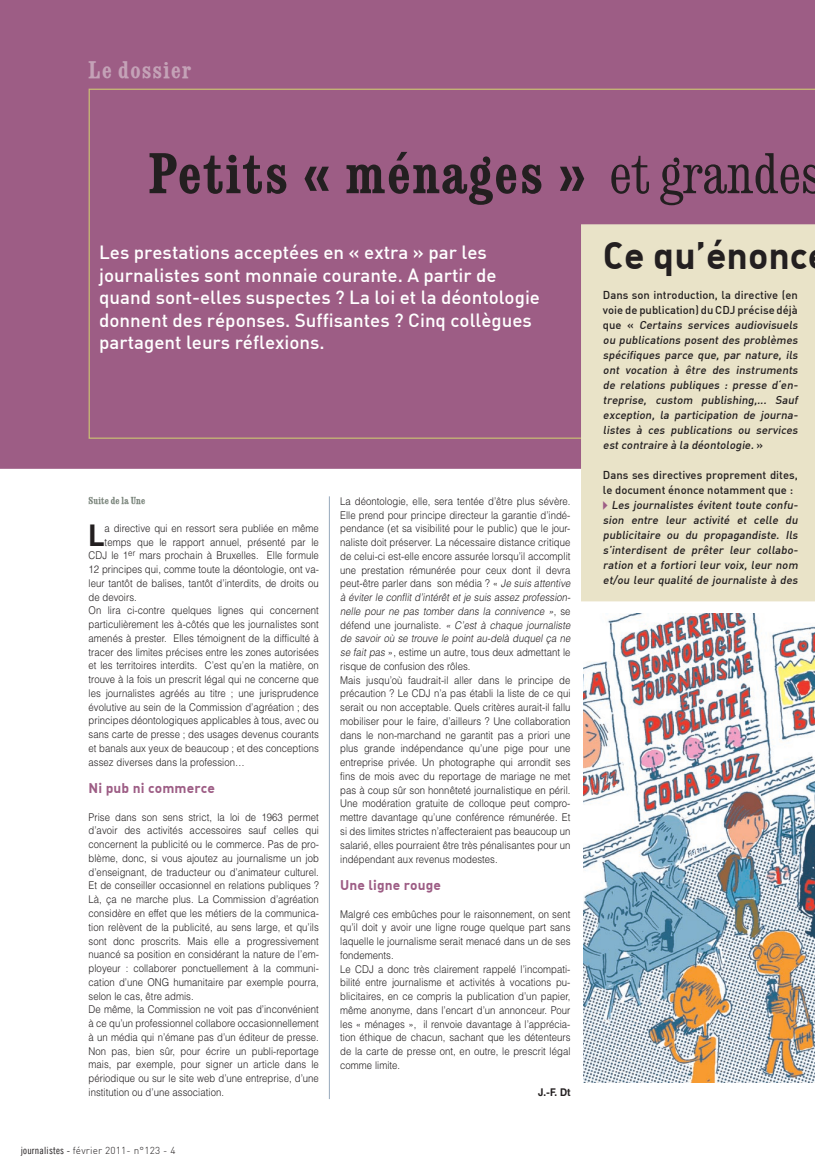
<style>
.page{position:relative;width:815px;height:1170px;background:#fff}
.page>*{position:absolute;margin:0;border:0;box-sizing:border-box;transform-origin:0 0}
.t1{font:60px "Consort RR Bold Condensed";letter-spacing:.035em;color:#231f20}
.t2{font:700 37.5px "DIN Alternate";color:#231f20}
.t3{font:700 29.88px "Helvetica Neue";color:#231f20;scale:.9 1}
.t4{font:25px "Consort RR Bold Condensed";letter-spacing:.055em;color:#c4a2b7}
.t5{font:500 18.75px/22.5px "DIN";color:#fff}
.t6{font:700 13.75px "DIN Alternate";letter-spacing:.01em;color:#9d5d85}
.t7{font:italic 500 11.25px/15px "DIN";color:#231f20}
.t8{font:300 10.62px/13.8px "Helvetica LT Std";letter-spacing:.005em;color:#231f20;scale:.9 1}
.t9{font:10.62px "Consort RR Bold Condensed";letter-spacing:.01em;color:#778278}
.t10{font:700 10.62px "Helvetica Neue";color:#231f20;scale:.9 1}
.t11{font:300 10px "DIN";letter-spacing:.02em;color:#231f20}
.s1{font-family:"Consort RR";font-weight:300;font-stretch:condensed}
.s2{font-style:normal}
.s3{font-family:"European Pi Three";font-weight:400;font-style:normal;font-size:10px;color:#9d5d85}
.s4{font-style:italic}
.s5{font-family:"Trade Gothic LT Com Cn 18";font-weight:400}
</style>
<div class="page">
<div style="left:0;top:0;width:815px;height:469px;background:#9d5d85"></div>
<div style="left:88px;top:88px;width:727px;height:351px;background:#9d5d85"></div>
<div style="left:581px;top:224px;width:234px;height:377px;background:#e9e3c8"></div>
<hr style="left:329px;top:496px;width:1px;height:602px;background:#96a8bc">
<img style="left:583px;top:613px;width:232px;height:469px">
<h3 class="t4" style="left:89px;top:55px;width:104px">Le dossier</h3>
<h1 class="t1" style="left:149px;top:139px;width:675px">Petits « ménages » <span class="s1">et grandes</span></h1>
<h2 class="t2" style="left:603px;top:230px;width:206px">Ce qu’énonc</h2>
<p class="t7" style="left:603px;top:287px;width:199px"><span class="s2">Dans son introduction, la directive (en voie de publication) du CDJ précise déjà q u e «</span> Certains services audiovisuels ou publications posent des problèmes spécifiques parce que, par nature, ils ont vocation à être des instruments de relations publiques : presse d‘en&shy;treprise, custom publishing,... Sauf exception, la participation de journa&shy;listes à ces publications ou services estcontraire à la déontologie.<span class="s2">»</span></p>
<p class="t7" style="left:603px;top:467px;width:199px"><span class="s2">Dans ses directives proprement dites, le document énonce notamment que :<br></span><span class="s3">A</span> Les journalistes évitent toute confu&shy;sion entre leur activité et celle du publicitaire ou du propagandiste. Ils s’interdisent de prêter leur collabo&shy;ration et a fortiori leur voix, leur nom et/ou leur qualité de journaliste à des</p>
<h3 class="t5" style="left:99px;top:240px;width:442px">Les prestations acceptées en « extra » par les journalistes sont monnaie courante. A partir de quand sont-elles suspectes ? La loi et la déontologie donnent des réponses. Suffisantes ? Cinq collègues partagent leurs réflexions.</h3>
<p class="t9" style="left:89px;top:494px;width:58px">Suite de la Une</p>
<h3 class="t3" style="left:89px;top:516px;width:19px">L</h3>
<p class="t8" style="left:105px;top:521px;width:239px">a directive qui en ressort sera publiée en même</p>
<p class="t8" style="left:340px;top:494px;width:260px">La déontologie, elle, sera tentée d’être plus sévère.<br>Elle prend pour principe directeur la garantie d’indé&shy;pendance (et sa visibilité pour le public) que le jour&shy;naliste doit préserver. La nécessaire distance critique de celui-ci est-elle encore assurée lorsqu’il accomplit une prestation rémunérée pour ceux dont il devra peut-être parler dans son média ? « <span class="s4">Je suis attentive à éviter le conflit d’intérêt et je suis assez profession&shy;nelle pour ne pas tomber dans la connivence »</span>, s e d éfe n d u n e j o u r n a l i ste . <span class="s4">« C’est à chaque journaliste de savoir où se trouve le point au-delà duquel ça ne se fait pas</span> », estime un autre, tous deux admettant le risque de confusion des rôles.<br>Mais jusqu’où faudrait-il aller dans le principe de précaution ? Le CDJ n’a pas établi la liste de ce qui serait ou non acceptable. Quels critères aurait-il fallu mobiliser pour le faire, d’ailleurs ? Une collaboration dans le non-marchand ne garantit pas a priori une plus grande indépendance qu’une pige pour une entreprise privée. Un photographe qui arrondit ses fins de mois avec du reportage de mariage ne met pas à coup sûr son honnêteté journalistique en péril.<br>Une modération gratuite de colloque peut compro&shy;mettre davantage qu’une conférence rémunérée. Et si des limites strictes n’affecteraient pas beaucoup un salarié, elles pourraient être très pénalisantes pour un indépendant aux revenus modestes.</p>
<p class="t6" style="left:340px;top:876px;width:102px">Une ligne rouge</p>
<p class="t8" style="left:340px;top:906px;width:257px">Malgré ces embûches pour le raisonnement, on sent qu’il doit y avoir une ligne rouge quelque part sans laquelle le journalisme serait menacé dans un de ses fondements.<br>Le CDJ a donc très clairement rappelé l’incompati&shy;bilité entre journalisme et activités à vocations pu&shy;blicitaires, en ce compris la publication d’un papier, même anonyme, dans l’encart d’un annonceur. Pour les « ménages », il renvoie davantage à l’apprécia&shy;tion éthique de chacun, sachant que les détenteurs de la carte de presse ont, en outre, le prescrit légal comme limite.</p>
<p class="t10" style="left:538px;top:1085px;width:38px">J.-F. Dt</p>
<p class="t8" style="left:105px;top:534px;width:240px">temps que le rapport annuel, présenté par le</p>
<p class="t8" style="left:89px;top:548px;width:257px">CDJ le 1<sup>er</sup> mars prochain à Bruxelles. Elle formule</p>
<p class="t8" style="left:89px;top:562px;width:257px">12 principes qui, comme toute la déontologie, ont va-</p>
<p class="t8" style="left:89px;top:576px;width:257px">leur tantôt de balises, tantôt d’interdits, de droits ou</p>
<p class="t8" style="left:89px;top:589px;width:55px">de devoirs.</p>
<p class="t8" style="left:89px;top:603px;width:257px">On lira ci-contre quelques lignes qui concernent</p>
<p class="t8" style="left:89px;top:617px;width:257px">particulièrement les à-côtés que les journalistes sont</p>
<p class="t8" style="left:89px;top:631px;width:257px">amenés à prester. Elles témoignent de la difficulté à</p>
<p class="t8" style="left:89px;top:644px;width:257px">tracer des limites précises entre les zones autorisées</p>
<p class="t8" style="left:89px;top:658px;width:257px">et les territoires interdits. C’est qu’en la matière, on</p>
<p class="t8" style="left:89px;top:672px;width:257px">trouve à la fois un prescrit légal qui ne concerne que</p>
<p class="t8" style="left:89px;top:686px;width:257px">les journalistes agréés au titre ; une jurisprudence</p>
<p class="t8" style="left:89px;top:699px;width:257px">évolutive au sein de la Commission d’agréation ; des</p>
<p class="t8" style="left:89px;top:713px;width:257px">principes déontologiques applicables à tous, avec ou</p>
<p class="t8" style="left:89px;top:727px;width:257px">sans carte de presse ; des usages devenus courants</p>
<p class="t8" style="left:89px;top:741px;width:257px">et banals aux yeux de beaucoup ; et des conceptions</p>
<p class="t8" style="left:89px;top:754px;width:175px">assez diverses dans la profession…</p>
<p class="t6" style="left:89px;top:779px;width:128px">Ni pub ni commerce</p>
<p class="t8" style="left:89px;top:809px;width:257px">Prise dans son sens strict, la loi de 1963 permet d’avoir des activités accessoires sauf celles qui concernent la publicité ou le commerce. Pas de pro&shy;blème, donc, si vous ajoutez au journalisme un job d’enseignant, de traducteur ou d’animateur culturel.<br>Et de conseiller occasionnel en relations publiques ?<br>Là, ça ne marche plus. La Commission d’agréation considère en effet que les métiers de la communica&shy;tion relèvent de la publicité, au sens large, et qu’ils sont donc proscrits. Mais elle a progressivement nuancé sa position en considérant la nature de l’em&shy;ployeur : collaborer ponctuellement à la communi&shy;cation d’une ONG humanitaire par exemple pourra, selon le cas, être admis.<br>De même, la Commission ne voit pas d’inconvénient à ce qu’un professionnel collabore occasionnellement à un média qui n’émane pas d’un éditeur de presse.<br>Non pas, bien sûr, pour écrire un publi-reportage mais, par exemple, pour signer un article dans le périodique ou sur le site web d’une entreprise, d’une institution ou d’une association.</p>
<p class="t11" style="left:21px;top:1144px;width:148px"><span class="s5">journalistes -</span> février 2011- n°123 -</p>
</div>
